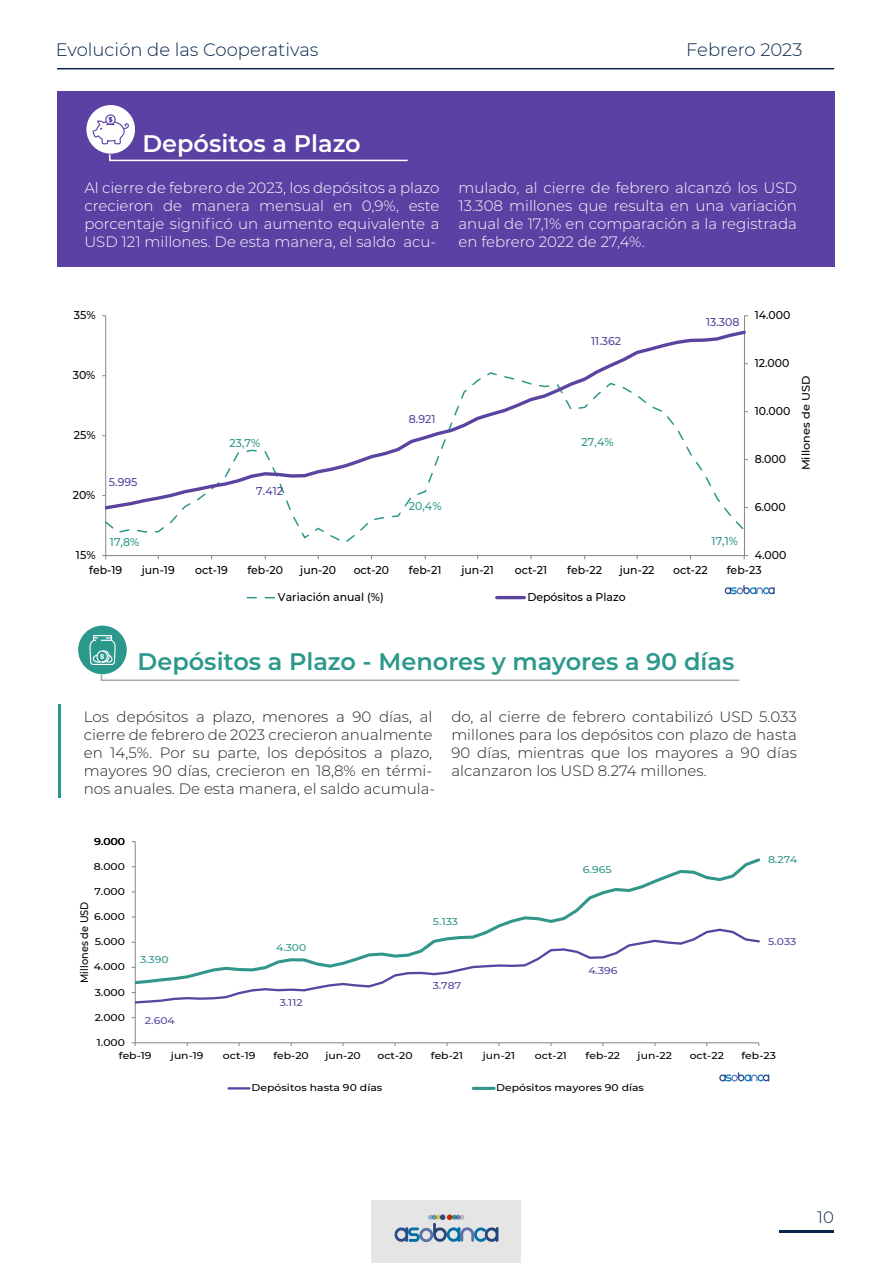
<style>
.page{position:relative;width:893px;height:1263px;background:#fff}
.page>*{position:absolute;margin:0;border:0;box-sizing:border-box;transform-origin:0 0}
.t1{font:600 24px "Montserrat";color:#2b988b}
.t2{font:600 24px "Montserrat";color:#fff}
.t3{font:300 18px "Montserrat";color:#07264c}
.t4{font:300 16.5px "Montserrat";color:#07264c}
.t5{font:300 15px/18px "Montserrat";color:#231f20}
.t6{font:300 15px/18px "Montserrat";color:#fff;text-align:justify}
.t7{font:500 11.4px "Montserrat";letter-spacing:.005em;color:#000;scale:.96 1}
.t8{font:500 11.4px "Montserrat";color:#5a44a0;scale:.96 1}
.t9{font:500 11.4px "Montserrat";letter-spacing:.005em;color:#32978a;scale:.96 1}
.t10{font:500 10.95px "Montserrat";letter-spacing:.005em;color:#000;scale:1.04 1}
.t11{font:500 10.8px "Montserrat";color:#000;scale:.9 1}
.t12{font:500 9.9px "Montserrat";color:#000;scale:1.09 1}
.t13{font:500 9.75px "Montserrat";letter-spacing:.005em;color:#000;scale:1.11 1}
.t14{font:500 9.75px "Montserrat";letter-spacing:-.005em;color:#5a44a0;scale:1.11 1}
.t15{font:500 9.75px "Montserrat";color:#32978a;scale:1.11 1}
</style>
<div class="page">
<hr style="left:135px;top:841px;width:1px;height:202px;background:#858585">
<hr style="left:135px;top:1042px;width:624px;height:1px;background:#858585">
<svg style="left:132px;top:1042px;width:4px;height:4px"></svg>
<svg style="left:135px;top:986px;width:239px;height:19px"></svg>
<svg style="left:135px;top:856px;width:625px;height:130px"></svg>
<hr style="left:229px;top:1087px;width:20px;height:2px;background:#5a44a0">
<hr style="left:473px;top:1087px;width:21px;height:3px;background:#32978a">
<hr style="left:744px;top:316px;width:1px;height:240px;background:#858585">
<hr style="left:105px;top:316px;width:1px;height:240px;background:#858585">
<hr style="left:106px;top:555px;width:638px;height:1px;background:#858585">
<svg style="left:106px;top:328px;width:639px;height:184px"></svg>
<svg style="left:247px;top:597px;width:28px;height:1px"></svg>
<hr style="left:497px;top:596px;width:27px;height:3px;background:#5a44a0">
<div style="left:58px;top:91px;width:777px;height:176px;background:#5a41a3"></div>
<hr style="left:779px;top:1230px;width:55px;height:2px;background:#07264c">
<hr style="left:57px;top:68px;width:777px;height:1px;background:#07264c">
<div style="left:372px;top:1200px;width:149px;height:63px;background:#e5e5e5"></div>
<svg style="left:394px;top:1214px;width:104px;height:28px"></svg>
<hr style="left:58px;top:704px;width:2px;height:94px;background:#2b988b">
<div style="left:86px;top:105px;width:49px;height:49px;background:#fff;border-radius:50%"></div>
<svg style="left:108px;top:153px;width:300px;height:9px"></svg>
<div style="left:105px;top:114px;width:11px;height:11px;border:1px solid #5a41a3;border-radius:50%"></div>
<svg style="left:92px;top:116px;width:38px;height:29px"></svg>
<div style="left:78px;top:626px;width:49px;height:48px;background:#2b988b;border-radius:50%"></div>
<svg style="left:100px;top:673px;width:640px;height:8px"></svg>
<div style="left:93px;top:635px;width:19px;height:6px;border:1px solid #fff"></div>
<svg style="left:90px;top:637px;width:26px;height:28px"></svg>
<svg style="left:725px;top:585px;width:50px;height:9px"></svg>
<svg style="left:719px;top:1072px;width:50px;height:9px"></svg>
<p class="t3" style="left:56px;top:38px;width:264px">Evolución de las Cooperativas</p>
<p class="t3" style="left:686px;top:38px;width:118px">Febrero 2023</p>
<h1 class="t2" style="left:142px;top:127px;width:220px">Depósitos a Plazo</h1>
<p class="t6" style="left:84px;top:178px;width:357px">Al cierre de febrero de 2023, los depósitos a plazo crecieron de manera mensual en 0,9%, este porcentaje significó un aumento equivalente a USD 121 millones. De esta manera, el saldo acu-</p>
<p class="t6" style="left:458px;top:178px;width:340px">mulado, al cierre de febrero alcanzó los USD 13.308 millones que resulta en una variación anual de 17,1% en comparación a la registrada en febrero 2022 de 27,4%.</p>
<p class="t7" style="left:74px;top:307px;width:24px">35%</p>
<p class="t7" style="left:73px;top:367px;width:25px">30%</p>
<p class="t7" style="left:74px;top:427px;width:24px">25%</p>
<p class="t7" style="left:73px;top:487px;width:25px">20%</p>
<p class="t8" style="left:109px;top:474px;width:31px">5.995</p>
<p class="t7" style="left:76px;top:547px;width:22px">15%</p>
<p class="t9" style="left:110px;top:534px;width:32px">17,8%</p>
<p class="t9" style="left:230px;top:435px;width:34px">23,7%</p>
<p class="t8" style="left:256px;top:483px;width:29px">7.412</p>
<p class="t8" style="left:409px;top:411px;width:29px">8.921</p>
<p class="t9" style="left:409px;top:498px;width:35px">20,4%</p>
<p class="t8" style="left:591px;top:333px;width:33px">11.362</p>
<p class="t9" style="left:582px;top:434px;width:35px">27,4%</p>
<p class="t8" style="left:706px;top:314px;width:36px">13.308</p>
<p class="t7" style="left:755px;top:307px;width:39px">14.000</p>
<p class="t7" style="left:755px;top:355px;width:38px">12.000</p>
<p class="t9" style="left:712px;top:533px;width:29px">17,1%</p>
<p class="t7" style="left:755px;top:403px;width:39px">10.000</p>
<p class="t7" style="left:755px;top:451px;width:34px">8.000</p>
<p class="t7" style="left:755px;top:499px;width:34px">6.000</p>
<p class="t7" style="left:755px;top:547px;width:35px">4.000</p>
<p class="t7" style="left:89px;top:562px;width:36px">feb-19</p>
<p class="t7" style="left:142px;top:562px;width:36px">jun-19</p>
<p class="t7" style="left:195px;top:562px;width:36px">oct-19</p>
<p class="t7" style="left:247px;top:562px;width:39px">feb-20</p>
<p class="t7" style="left:300px;top:562px;width:39px">jun-20</p>
<p class="t7" style="left:354px;top:562px;width:39px">oct-20</p>
<p class="t7" style="left:409px;top:562px;width:35px">feb-21</p>
<p class="t7" style="left:461px;top:562px;width:35px">jun-21</p>
<p class="t7" style="left:515px;top:562px;width:35px">oct-21</p>
<p class="t7" style="left:567px;top:562px;width:38px">feb-22</p>
<p class="t7" style="left:620px;top:562px;width:38px">jun-22</p>
<p class="t7" style="left:673px;top:562px;width:38px">oct-22</p>
<p class="t7" style="left:727px;top:562px;width:38px">feb-23</p>
<p class="t7" style="left:278px;top:589px;width:112px">Variación anual (%)</p>
<p class="t7" style="left:527px;top:589px;width:104px">Depósitos a Plazo</p>
<p class="t10" style="left:798px;top:470px;width:92px;rotate:-90deg">Millones de USD</p>
<h1 class="t1" style="left:138px;top:645px;width:598px">Depósitos a Plazo - Menores y mayores a 90 días</h1>
<p class="t5" style="left:84px;top:707px;width:353px">Los depósitos a plazo, menores a 90 días, al cierre de febrero de 2023 crecieron anualmente en 14,5%. Por su parte, los depósitos a plazo, mayores 90 días, crecieron en 18,8% en térmi&shy;nos anuales. De esta manera, el saldo acumula-</p>
<p class="t5" style="left:451px;top:707px;width:347px;text-align:justify">do, al cierre de febrero contabilizó USD 5.033 millones para los depósitos con plazo de hasta 90 días, mientras que los mayores a 90 días alcanzaron los USD 8.274 millones.</p>
<p class="t12" style="left:94px;top:834px;width:30px">9.000</p>
<p class="t13" style="left:94px;top:834px;width:29px">9.000</p>
<p class="t13" style="left:94px;top:859px;width:30px">8.000</p>
<p class="t13" style="left:94px;top:885px;width:29px">7.000</p>
<p class="t11" style="left:77px;top:983px;width:92px;rotate:-90deg">Millones de USD</p>
<p class="t13" style="left:94px;top:910px;width:29px">6.000</p>
<p class="t13" style="left:95px;top:935px;width:29px">5.000</p>
<p class="t13" style="left:94px;top:960px;width:30px">4.000</p>
<p class="t13" style="left:95px;top:985px;width:29px">3.000</p>
<p class="t13" style="left:95px;top:1010px;width:29px">2.000</p>
<p class="t13" style="left:97px;top:1035px;width:27px">1.000</p>
<p class="t15" style="left:140px;top:953px;width:27px">3.390</p>
<p class="t14" style="left:145px;top:1013px;width:28px">2.604</p>
<p class="t15" style="left:276px;top:940px;width:29px">4.300</p>
<p class="t14" style="left:280px;top:996px;width:22px">3.112</p>
<p class="t15" style="left:433px;top:914px;width:24px">5.133</p>
<p class="t14" style="left:433px;top:979px;width:27px">3.787</p>
<p class="t15" style="left:583px;top:863px;width:27px">6.965</p>
<p class="t14" style="left:588px;top:963px;width:28px">4.396</p>
<p class="t15" style="left:768px;top:853px;width:28px">8.274</p>
<p class="t14" style="left:768px;top:935px;width:27px">5.033</p>
<p class="t13" style="left:119px;top:1048px;width:31px">feb-19</p>
<p class="t13" style="left:171px;top:1048px;width:31px">jun-19</p>
<p class="t13" style="left:223px;top:1048px;width:31px">oct-19</p>
<p class="t13" style="left:273px;top:1048px;width:33px">feb-20</p>
<p class="t13" style="left:325px;top:1048px;width:33px">jun-20</p>
<p class="t13" style="left:377px;top:1048px;width:33px">oct-20</p>
<p class="t13" style="left:431px;top:1048px;width:31px">feb-21</p>
<p class="t13" style="left:483px;top:1048px;width:31px">jun-21</p>
<p class="t13" style="left:535px;top:1048px;width:30px">oct-21</p>
<p class="t13" style="left:586px;top:1048px;width:33px">feb-22</p>
<p class="t13" style="left:638px;top:1048px;width:33px">jun-22</p>
<p class="t13" style="left:690px;top:1048px;width:32px">oct-22</p>
<p class="t13" style="left:741px;top:1048px;width:33px">feb-23</p>
<p class="t13" style="left:252px;top:1081px;width:119px">Depósitos hasta 90 días</p>
<p class="t13" style="left:496px;top:1081px;width:135px">Depósitos mayores 90 días</p>
<p class="t4" style="left:817px;top:1206px;width:18px">10</p>
</div>
